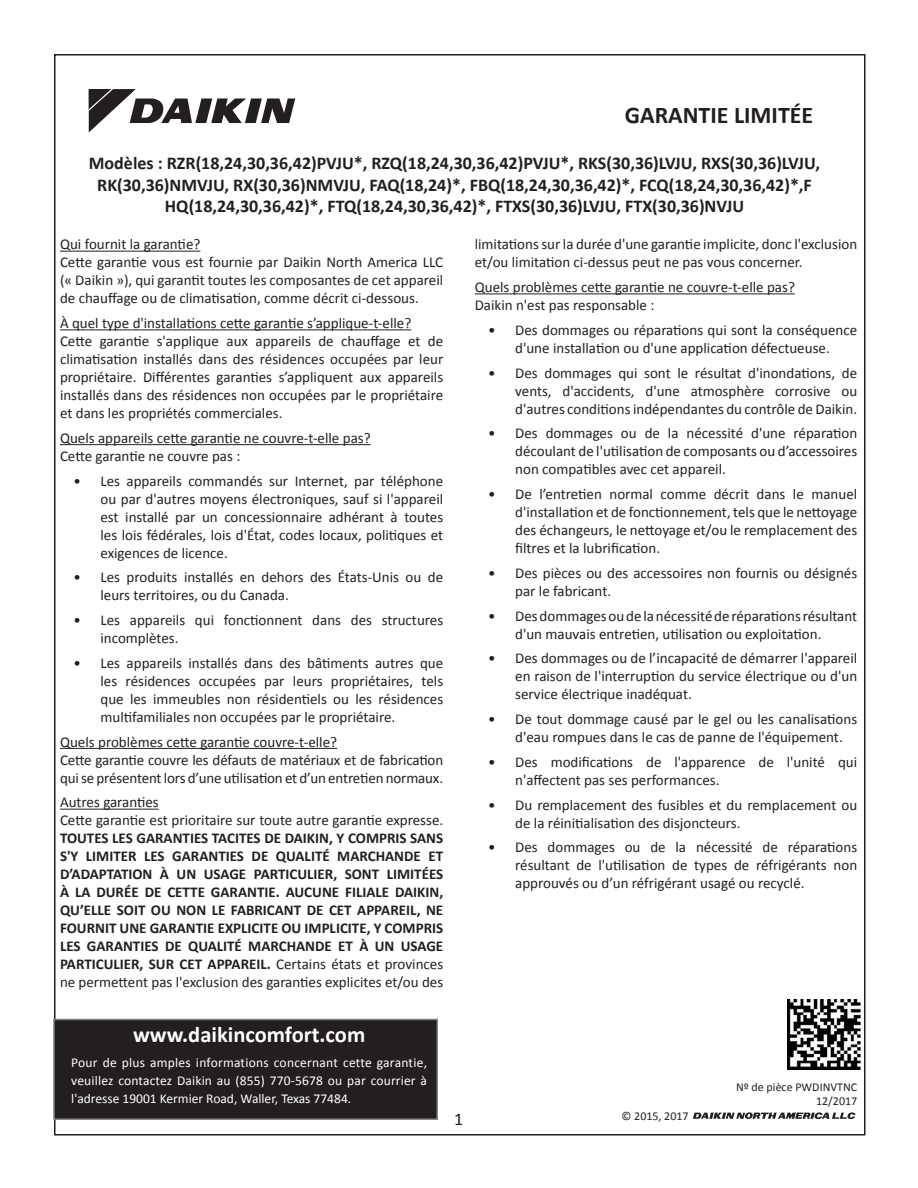
<style>
.page{position:relative;width:918px;height:1188px;background:#fff}
.page>*{position:absolute;margin:0;border:0;box-sizing:border-box;transform-origin:0 0}
.t1{font:700 24px "Calibri";color:#231f20}
.t2{font:700 22.5px "Calibri";color:#fff}
.t3{font:700 18px/21.6px "Calibri";color:#231f20;text-align:center}
.t4{font:18px "Calibri";color:#231f20}
.Body_Text{font:15px/18px "Calibri";color:#231f20;text-align:justify}
.Body_Text-2{font:700 15px/18px "Calibri";color:#231f20;text-align:justify}
.Paragraph_Heading{font:15px "Calibri";color:#231f20}
.t5{font:13.5px/18px "Calibri";color:#fff;text-align:justify}
.t6{font:12px/14.4px "Calibri";color:#231f20;text-align:right}
.s1{font-weight:400}
</style>
<div class="page">
<svg style="left:88px;top:89px;width:207px;height:43px"></svg>
<svg style="left:693px;top:1112px;width:163px;height:7px"></svg>
<hr style="left:60px;top:251px;width:140px;height:1px;background:#231f20">
<hr style="left:60px;top:329px;width:351px;height:1px;background:#231f20">
<hr style="left:60px;top:444px;width:311px;height:1px;background:#231f20">
<hr style="left:60px;top:748px;width:277px;height:1px;background:#231f20">
<hr style="left:60px;top:809px;width:99px;height:1px;background:#231f20">
<hr style="left:475px;top:293px;width:320px;height:1px;background:#231f20">
<div style="left:54px;top:1019px;width:383px;height:100px;background:#231f20"></div>
<div style="left:53px;top:1019px;width:385px;height:101px;border:2px solid #808285"></div>
<img style="left:788px;top:999px;width:73px;height:70px">
<h1 class="t1" style="left:625px;top:99px;width:190px">GARANTIE LIMITÉE</h1>
<p class="t3" style="left:89px;top:152px;width:733px">Modèles : RZR(18,24,30,36,42)PVJU*, RZQ(18,24,30,36,42)PVJU*, RKS(30,36)LVJU, RXS(30,36)LVJU,<br>RK(30,36)NMVJU, RX(30,36)NMVJU, FAQ(18,24)*, FBQ(18,24,30,36,42)*, FCQ(18,24,30,36,42)*,F<br>HQ(18,24,30,36,42)*, FTQ(18,24,30,36,42)*, FTXS(30,36)LVJU, FTX(30,36)NVJU</p>
<p class="Paragraph_Heading" style="left:60px;top:235px;width:142px">Qui fournit la garantie?</p>
<p class="Body_Text" style="left:60px;top:254px;width:385px">Cette garantie vous est fournie par Daikin North America LLC (« Daikin »), qui garantit toutes les composantes de cet appareil de chauffage ou de climatisation, comme décrit ci-dessous.</p>
<p class="Paragraph_Heading" style="left:60px;top:314px;width:353px">À quel type d'installations cette garantie s’applique-t-elle?</p>
<p class="Body_Text" style="left:60px;top:332px;width:385px">Cette garantie s'applique aux appareils de chauffage et de climatisation installés dans des résidences occupées par leur propriétaire. Différentes garanties s’appliquent aux appareils installés dans des résidences non occupées par le propriétaire et dans les propriétés commerciales.</p>
<p class="Paragraph_Heading" style="left:60px;top:428px;width:312px">Quels appareils cette garantie ne couvre-t-elle pas?</p>
<p class="Body_Text" style="left:60px;top:447px;width:182px">Cette garantie ne couvre pas :</p>
<p class="Body_Text" style="left:100px;top:472px;width:344px;text-indent:-27px">• Les appareils commandés sur Internet, par téléphone ou par d'autres moyens électroniques, sauf si l'appareil est installé par un concessionnaire adhérant à toutes les lois fédérales, lois d'État, codes locaux, politiques et exigences de licence.</p>
<p class="Body_Text" style="left:100px;top:569px;width:344px;text-indent:-27px">• Les produits installés en dehors des États-Unis ou de leurs territoires, ou du Canada.</p>
<p class="Body_Text" style="left:100px;top:611px;width:344px;text-indent:-27px">• Les appareils qui fonctionnent dans des structures incomplètes.</p>
<p class="Body_Text" style="left:100px;top:654px;width:344px;text-indent:-27px">• Les appareils installés dans des bâtiments autres que les résidences occupées par leurs propriétaires, tels que les immeubles non résidentiels ou les résidences multifamiliales non occupées par le propriétaire.</p>
<p class="Paragraph_Heading" style="left:60px;top:732px;width:279px">Quels problèmes cette garantie couvre-t-elle?</p>
<p class="Body_Text" style="left:60px;top:751px;width:385px">Cette garantie couvre les défauts de matériaux et de fabrication qui se présentent lors d’une utilisation et d’un entretien normaux.</p>
<p class="Paragraph_Heading" style="left:60px;top:793px;width:100px">Autres garanties</p>
<p class="Body_Text-2" style="left:60px;top:811px;width:385px"><span class="s1">Cette garantie est prioritaire sur toute autre garantie expresse.<br></span>TOUTES LES GARANTIES TACITES DE DAIKIN, Y COMPRIS SANS S'Y LIMITER LES GARANTIES DE QUALITÉ MARCHANDE ET D’ADAPTATION À UN USAGE PARTICULIER, SONT LIMITÉES À LA DURÉE DE CETTE GARANTIE. AUCUNE FILIALE DAIKIN, QU’ELLE SOIT OU NON LE FABRICANT DE CET APPAREIL, NE FOURNIT UNE GARANTIE EXPLICITE OU IMPLICITE, Y COMPRIS LES GARANTIES DE QUALITÉ MARCHANDE ET À UN USAGE PARTICULIER, SUR CET APPAREIL. <span class="s1">Certains états et provinces ne permettent pas l'exclusion des garanties explicites et/ou des</span></p>
<p class="Body_Text" style="left:475px;top:236px;width:384px">limitations sur la durée d'une garantie implicite, donc l'exclusion et/ou limitation ci-dessus peut ne pas vous concerner.</p>
<p class="Paragraph_Heading" style="left:475px;top:278px;width:322px">Quels problèmes cette garantie ne couvre-t-elle pas?</p>
<p class="Body_Text" style="left:475px;top:296px;width:181px">Daikin n'est pas responsable :</p>
<p class="Body_Text" style="left:488px;top:321px;width:370px;text-align:center">• Des dommages ou réparations qui sont la conséquence d'une installation ou d'une application défectueuse.</p>
<p class="Body_Text" style="left:515px;top:364px;width:344px;text-indent:-27px">• Des dommages qui sont le résultat d'inondations, de vents, d'accidents, d'une atmosphère corrosive ou d'autres conditions indépendantes du contrôle de Daikin.</p>
<p class="Body_Text" style="left:515px;top:425px;width:344px;text-indent:-27px">• Des dommages ou de la nécessité d'une réparation découlant de l'utilisation de composants ou d’accessoires non compatibles avec cet appareil.</p>
<p class="Body_Text" style="left:515px;top:485px;width:344px;text-indent:-27px">• De l’entretien normal comme décrit dans le manuel d'installation et de fonctionnement, tels que le nettoyage des échangeurs, le nettoyage et/ou le remplacement des filtres et la lubrification.</p>
<p class="Body_Text" style="left:515px;top:564px;width:343px;text-indent:-27px">• Des pièces ou des accessoires non fournis ou désignés par le fabricant.</p>
<p class="Body_Text" style="left:488px;top:607px;width:370px;text-align:center">• Des dommages ou de la nécessité de réparations résultant d'un mauvais entretien, utilisation ou exploitation.</p>
<p class="Body_Text" style="left:515px;top:650px;width:343px;text-indent:-27px">• Des dommages ou de l’incapacité de démarrer l'appareil en raison de l'interruption du service électrique ou d'un service électrique inadéquat.</p>
<p class="Body_Text" style="left:515px;top:710px;width:343px;text-indent:-27px">• De tout dommage causé par le gel ou les canalisations d'eau rompues dans le cas de panne de l'équipement.</p>
<p class="Body_Text" style="left:515px;top:753px;width:343px;text-indent:-27px">• Des modifications de l'apparence de l'unité qui n'affectent pas ses performances.</p>
<p class="Body_Text" style="left:515px;top:796px;width:343px;text-indent:-27px">• Du remplacement des fusibles et du remplacement ou de la réinitialisation des disjoncteurs.</p>
<p class="Body_Text" style="left:515px;top:839px;width:343px;text-indent:-27px">• Des dommages ou de la nécessité de réparations résultant de l'utilisation de types de réfrigérants non approuvés ou d’un réfrigérant usagé ou recyclé.</p>
<p class="t2" style="left:133px;top:1020px;width:234px">www.daikincomfort.com</p>
<p class="t5" style="left:71px;top:1054px;width:357px">Pour de plus amples informations concernant cette garantie, veuillez contactez Daikin au (855) 770-5678 ou par courrier à l'adresse 19001 Kermier Road, Waller, Texas 77484.</p>
<p class="t4" style="left:454px;top:1108px;width:11px">1</p>
<p class="t6" style="left:622px;top:1109px;width:69px">© 2015, 2017</p>
<p class="t6" style="left:736px;top:1080px;width:123px">Nº de pièce PWDINVTNC<br>12/2017</p>
</div>
